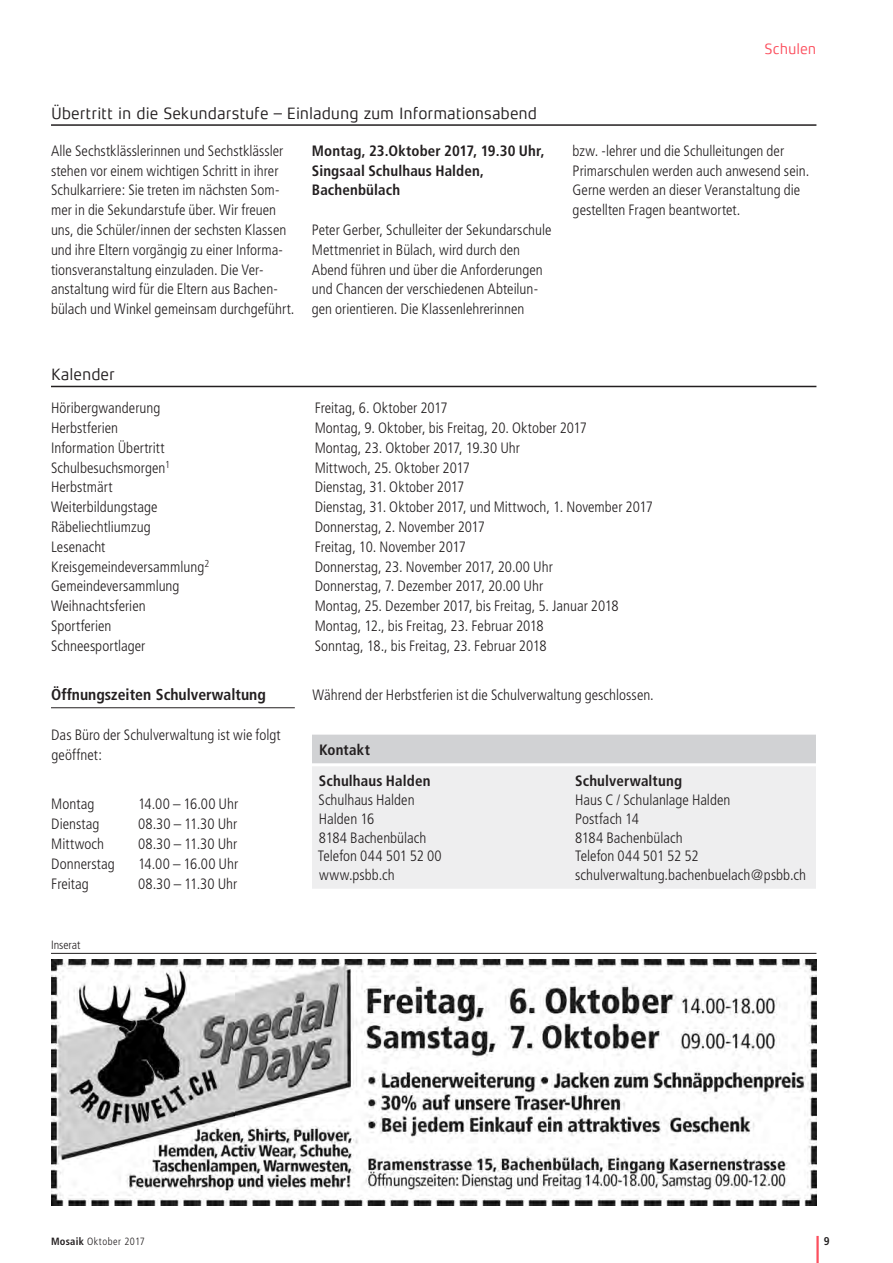
<style>
.page{position:relative;width:893px;height:1263px;background:#fff}
.page>*{position:absolute;margin:0;border:0;box-sizing:border-box;transform-origin:0 0}
.t1{font:16.5px "Xenois Sans Pro";letter-spacing:-.01em;color:#231f20}
.t2{font:700 condensed 15.75px "Frutiger";color:#231f20}
.t3{font:300 condensed 15px/19.8px "Frutiger";color:#231f20}
.t4{font:700 condensed 15px/19.8px "Frutiger";letter-spacing:.01em;color:#231f20}
.t5{font:15px "Xenois Sans Pro";letter-spacing:-.005em;color:#fc4f5e}
.t6{font:300 condensed 12px "Frutiger";color:#231f20}
.t7{font:700 condensed 11.25px "Frutiger";color:#231f20}
.t8{font:300 condensed 10.5px "Frutiger";letter-spacing:.045em;color:#231f20}
.s1{font-weight:700}
</style>
<div class="page">
<hr style="left:816px;top:1236px;width:3px;height:27px;background:#fc4f5e">
<div style="left:312px;top:733px;width:581px;height:32px;background:#d1d2d4"></div>
<div style="left:312px;top:765px;width:581px;height:125px;background:#eeeeef"></div>
<hr style="left:312px;top:732px;width:581px;height:3px;background:#fff">
<hr style="left:312px;top:763px;width:581px;height:3px;background:#fff">
<hr style="left:312px;top:889px;width:581px;height:3px;background:#fff">
<div style="left:816px;top:727px;width:77px;height:192px;background:#fff"></div>
<hr style="left:51px;top:386px;width:765px;height:1px;background:#231f20">
<hr style="left:51px;top:707px;width:244px;height:1px;background:#231f20">
<hr style="left:51px;top:124px;width:765px;height:2px;background:#231f20">
<img style="left:51px;top:959px;width:765px;height:246px">
<hr style="left:51px;top:953px;width:765px;height:1px;background:#231f20">
<p class="t1" style="left:51px;top:104px;width:488px">Übertritt in die Sekundarstufe – Einladung zum Informationsabend</p>
<p class="t3" style="left:51px;top:141px;width:245px">Alle Sechstklässlerinnen und Sechstklässler stehen vor einem wichtigen Schritt in ihrer Schulkarriere: Sie treten im nächsten Som&shy;mer in die Sekundarstufe über. Wir freuen uns, die Schüler/innen der sechsten Klassen und ihre Eltern vorgängig zu einer Informa&shy;tionsveranstaltung einzuladen. Die Ver&shy;anstaltung wird für die Eltern aus Bachen&shy;bülach und Winkel gemeinsam durchgeführt.</p>
<p class="t4" style="left:312px;top:141px;width:234px">Montag, 23.Oktober 2017, 19.30 Uhr,<br>Singsaal Schulhaus Halden,<br>Bachenbülach</p>
<p class="t3" style="left:312px;top:220px;width:241px">Peter Gerber, Schulleiter der Sekundarschule Mettmenriet in Bülach, wird durch den Abend führen und über die Anforderungen und Chancen der verschiedenen Abteilun&shy;gen orientieren. Die Klassenlehrerinnen</p>
<p class="t1" style="left:51px;top:365px;width:66px">Kalender</p>
<p class="t5" style="left:764px;top:40px;width:54px">Schulen</p>
<p class="t3" style="left:573px;top:141px;width:238px">bzw. -lehrer und die Schulleitungen der Primarschulen werden auch anwesend sein.<br>Gerne werden an dieser Veranstaltung die gestellten Fragen beantwortet.</p>
<p class="t3" style="left:51px;top:398px;width:111px">Höribergwanderung</p>
<p class="t3" style="left:315px;top:398px;width:135px">Freitag, 6. Oktober 2017</p>
<p class="t3" style="left:51px;top:418px;width:69px">Herbstferien</p>
<p class="t3" style="left:315px;top:418px;width:274px">Montag, 9. Oktober, bis Freitag, 20. Oktober 2017</p>
<p class="t3" style="left:51px;top:438px;width:115px">Information Übertritt</p>
<p class="t3" style="left:315px;top:438px;width:207px">Montag, 23. Oktober 2017, 19.30 Uhr</p>
<p class="t3" style="left:51px;top:458px;width:121px">Schulbesuchsmorgen<sup>1</sup></p>
<p class="t3" style="left:315px;top:458px;width:157px">Mittwoch, 25. Oktober 2017</p>
<p class="t3" style="left:51px;top:478px;width:63px">Herbstmärt</p>
<p class="t3" style="left:315px;top:478px;width:151px">Dienstag, 31. Oktober 2017</p>
<p class="t3" style="left:51px;top:497px;width:108px">Weiterbildungstage</p>
<p class="t3" style="left:315px;top:497px;width:340px">Dienstag, 31. Oktober 2017, und Mittwoch, 1. November 2017</p>
<p class="t3" style="left:51px;top:517px;width:101px">Räbeliechtliumzug</p>
<p class="t3" style="left:315px;top:517px;width:172px">Donnerstag, 2. November 2017</p>
<p class="t3" style="left:51px;top:537px;width:56px">Lesenacht</p>
<p class="t3" style="left:315px;top:537px;width:153px">Freitag, 10. November 2017</p>
<p class="t3" style="left:51px;top:557px;width:160px">Kreisgemeindeversammlung<sup>2</sup></p>
<p class="t3" style="left:315px;top:557px;width:240px">Donnerstag, 23. November 2017, 20.00 Uhr</p>
<p class="t3" style="left:51px;top:577px;width:130px">Gemeindeversammlung</p>
<p class="t3" style="left:315px;top:577px;width:230px">Donnerstag, 7. Dezember 2017, 20.00 Uhr</p>
<p class="t3" style="left:51px;top:596px;width:96px">Weihnachtsferien</p>
<p class="t3" style="left:315px;top:596px;width:305px">Montag, 25. Dezember 2017, bis Freitag, 5. Januar 2018</p>
<p class="t3" style="left:51px;top:616px;width:62px">Sportferien</p>
<p class="t3" style="left:315px;top:616px;width:231px">Montag, 12., bis Freitag, 23. Februar 2018</p>
<p class="t3" style="left:51px;top:636px;width:96px">Schneesportlager</p>
<p class="t3" style="left:315px;top:636px;width:233px">Sonntag, 18., bis Freitag, 23. Februar 2018</p>
<p class="t2" style="left:51px;top:685px;width:216px">Öffnungszeiten Schulverwaltung</p>
<p class="t3" style="left:51px;top:725px;width:231px">Das Büro der Schulverwaltung ist wie folgt geöffnet:</p>
<p class="t3" style="left:51px;top:794px;width:45px">Montag</p>
<p class="t3" style="left:138px;top:794px;width:102px">14.00 – 16.00 Uhr</p>
<p class="t3" style="left:51px;top:814px;width:50px">Dienstag</p>
<p class="t3" style="left:138px;top:814px;width:101px">08.30 – 11.30 Uhr</p>
<p class="t3" style="left:51px;top:834px;width:54px">Mittwoch</p>
<p class="t3" style="left:138px;top:834px;width:101px">08.30 – 11.30 Uhr</p>
<p class="t3" style="left:51px;top:854px;width:65px">Donnerstag</p>
<p class="t3" style="left:138px;top:854px;width:102px">14.00 – 16.00 Uhr</p>
<p class="t3" style="left:51px;top:874px;width:39px">Freitag</p>
<p class="t3" style="left:138px;top:874px;width:101px">08.30 – 11.30 Uhr</p>
<p class="t6" style="left:51px;top:938px;width:31px">Inserat</p>
<p class="t3" style="left:313px;top:685px;width:343px">Während der Herbstferien ist die Schulverwaltung geschlossen.</p>
<p class="t4" style="left:319px;top:733px;width:113px;line-height:31.7px">Kontakt<br>Schulhaus Halden</p>
<p class="t4" style="left:575px;top:771px;width:108px">Schulverwaltung</p>
<p class="t3" style="left:318px;top:790px;width:98px">Schulhaus Halden</p>
<p class="t3" style="left:575px;top:790px;width:157px">Haus C / Schulanlage Halden</p>
<p class="t3" style="left:319px;top:809px;width:57px">Halden 16</p>
<p class="t3" style="left:575px;top:809px;width:65px">Postfach 14</p>
<p class="t3" style="left:319px;top:828px;width:109px">8184 Bachenbülach</p>
<p class="t3" style="left:575px;top:828px;width:109px">8184 Bachenbülach</p>
<p class="t3" style="left:318px;top:846px;width:125px">Telefon 044 501 52 00</p>
<p class="t3" style="left:575px;top:846px;width:125px">Telefon 044 501 52 52</p>
<p class="t3" style="left:319px;top:865px;width:77px">www.psbb.ch</p>
<p class="t3" style="left:575px;top:865px;width:232px">schulverwaltung.bachenbuelach@psbb.ch</p>
<p class="t8" style="left:51px;top:1235px;width:95px"><span class="s1">Mosaik</span> Oktober 2017</p>
<p class="t7" style="left:824px;top:1234px;width:7px">9</p>
</div>
